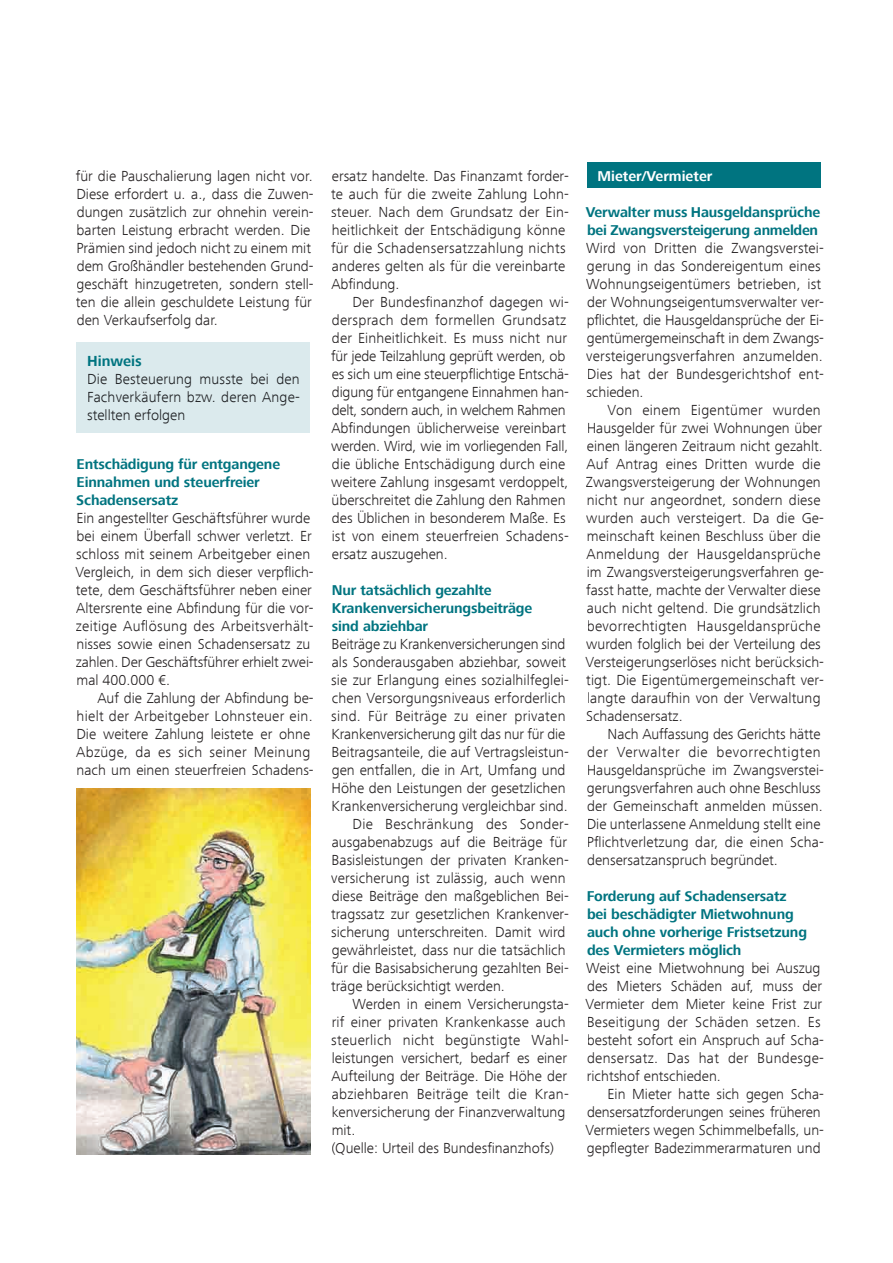
<style>
.page{position:relative;width:893px;height:1263px;background:#fff}
.page>*{position:absolute;margin:0;border:0;box-sizing:border-box;transform-origin:0 0}
.t1{font:300 15px/18px "Frutiger Next Com";color:#231f20}
.t2{font:300 15px "Frutiger Next Com";letter-spacing:.02em;color:#231f20}
.t3{font:300 15px/18px "Frutiger Next Com";letter-spacing:.01em;color:#1a1c1f;text-align:justify}
.t4{font:700 15px "Frutiger Next Com";color:#007480}
.t5{font:700 14.7px/18px "Frutiger Next Com";letter-spacing:-.01em;color:#007480}
.t6{font:700 14.7px "Frutiger Next Com";color:#fff}
</style>
<div class="page">
<div style="left:77px;top:343px;width:233px;height:90px;background:#dbeaed"></div>
<div style="left:587px;top:163px;width:234px;height:25px;background:#007480"></div>
<img style="left:77px;top:789px;width:233px;height:365px">
<p class="t1" style="left:76px;top:167px;width:239px">für die Pauschalierung lagen nicht vor.<br>Diese erfordert u. a., dass die Zuwen&shy;dungen zusätzlich zur ohnehin verein&shy;barten Leistung erbracht werden. Die Prämien sind jedoch nicht zu einem mit dem Großhändler bestehenden Grund&shy;geschäft hinzugetreten, sondern stell&shy;ten die allein geschuldete Leistung für den Verkaufserfolg dar.</p>
<p class="t4" style="left:87px;top:353px;width:56px">Hinweis</p>
<p class="t3" style="left:87px;top:370px;width:214px">Die Besteuerung musste bei den Fachverkäufern bzw. deren Ange&shy;stellten erfolgen</p>
<p class="t5" style="left:76px;top:455px;width:205px">Entschädigung für entgangene<br>Einnahmen und steuerfreier<br>Schadensersatz</p>
<p class="t1" style="left:75px;top:509px;width:240px">Ein angestellter Geschäftsführer wurde bei einem Überfall schwer verletzt. Er schloss mit seinem Arbeitgeber einen Vergleich, in dem sich dieser verpflich&shy;tete, dem Geschäftsführer neben einer Altersrente eine Abfindung für die vor&shy;zeitige Auflösung des Arbeitsverhält&shy;nisses sowie einen Schadensersatz zu zahlen. Der Geschäftsführer erhielt zwei&shy;mal 400.000 €.</p>
<p class="t1" style="left:76px;top:689px;width:239px;text-indent:21px">Auf die Zahlung der Abfindung be&shy;hielt der Arbeitgeber Lohnsteuer ein.<br>Die weitere Zahlung leistete er ohne Abzüge, da es sich seiner Meinung nach um einen steuerfreien Schadens -</p>
<p class="t1" style="left:331px;top:167px;width:239px">ersatz handelte. Das Finanzamt forder&shy;te auch für die zweite Zahlung Lohn&shy;steuer. Nach dem Grundsatz der Ein&shy;heitlichkeit der Entschädigung könne für die Schadensersatzzahlung nichts anderes gelten als für die vereinbarte Abfindung.</p>
<p class="t1" style="left:331px;top:293px;width:239px;text-indent:22px">Der Bundesfinanzhof dagegen wi&shy;dersprach dem formellen Grundsatz der Einheitlichkeit. Es muss nicht nur für jede Teilzahlung geprüft werden, ob es sich um eine steuerpflichtige Entschä&shy;digung für entgangene Einnahmen han&shy;delt, sondern auch, in welchem Rahmen Abfindungen üblicherweise vereinbart werden. Wird, wie im vorliegenden Fall, die übliche Entschädigung durch eine weitere Zahlung insgesamt verdoppelt, überschreitet die Zahlung den Rahmen des Üblichen in besonderem Maße. Es ist von einem steuerfreien Schadens&shy;ersatz auszugehen.</p>
<p class="t5" style="left:332px;top:581px;width:202px">Nur tatsächlich gezahlte<br>Krankenversicherungsbeiträge sind abziehbar</p>
<p class="t1" style="left:332px;top:635px;width:235px">Beiträge zu Krankenversicherungen sind</p>
<p class="t1" style="left:332px;top:653px;width:236px">als Sonderausgaben abziehbar, soweit</p>
<p class="t1" style="left:331px;top:671px;width:239px">sie zur Erlangung eines sozialhilfeglei-</p>
<p class="t1" style="left:332px;top:689px;width:235px">chen Versorgungsniveaus erforderlich</p>
<p class="t2" style="left:331px;top:707px;width:236px">sind. Für Beiträge zu einer privaten</p>
<p class="t1" style="left:332px;top:725px;width:235px">Krankenversicherung gilt das nur für die</p>
<p class="t1" style="left:332px;top:743px;width:239px">Beitragsanteile, die auf Vertragsleistun-</p>
<p class="t1" style="left:332px;top:761px;width:235px">gen entfallen, die in Art, Umfang und</p>
<p class="t1" style="left:332px;top:779px;width:236px">Höhe den Leistungen der gesetzlichen</p>
<p class="t1" style="left:332px;top:797px;width:238px">Krankenversicherung vergleichbar sind.</p>
<p class="t2" style="left:352px;top:815px;width:218px">Die Beschränkung des Sonder-</p>
<p class="t1" style="left:332px;top:833px;width:237px">ausgabenabzugs auf die Beiträge für</p>
<p class="t1" style="left:332px;top:851px;width:239px">Basisleistungen der privaten Kranken-</p>
<p class="t1" style="left:331px;top:869px;width:236px">versicherung ist zulässig, auch wenn</p>
<p class="t1" style="left:332px;top:887px;width:238px">diese Beiträge den maßgeblichen Bei-</p>
<p class="t1" style="left:331px;top:905px;width:239px">tragssatz zur gesetzlichen Krankenver-</p>
<p class="t1" style="left:331px;top:923px;width:236px">sicherung unterschreiten. Damit wird</p>
<p class="t1" style="left:332px;top:941px;width:235px">gewährleistet, dass nur die tatsächlich</p>
<p class="t1" style="left:331px;top:959px;width:239px">für die Basisabsicherung gezahlten Bei-</p>
<p class="t1" style="left:331px;top:977px;width:175px">träge berücksichtigt werden.</p>
<p class="t1" style="left:352px;top:995px;width:218px">Werden in einem Versicherungsta-</p>
<p class="t1" style="left:332px;top:1013px;width:235px">rif einer privaten Krankenkasse auch</p>
<p class="t2" style="left:331px;top:1031px;width:239px">steuerlich nicht begünstigte Wahl-</p>
<p class="t1" style="left:332px;top:1049px;width:237px">leistungen versichert, bedarf es einer</p>
<p class="t1" style="left:331px;top:1067px;width:237px">Aufteilung der Beiträge. Die Höhe der</p>
<p class="t2" style="left:332px;top:1085px;width:239px">abziehbaren Beiträge teilt die Kran-</p>
<p class="t1" style="left:332px;top:1103px;width:235px">kenversicherung der Finanzverwaltung</p>
<p class="t1" style="left:332px;top:1121px;width:25px">mit.</p>
<p class="t1" style="left:331px;top:1139px;width:224px">(Quelle: Urteil des Bundesfinanzhofs)</p>
<p class="t6" style="left:598px;top:167px;width:116px">Mieter/Vermieter</p>
<p class="t5" style="left:586px;top:203px;width:236px">Verwalter muss Hausgeldansprüche bei Zwangsversteigerung anmelden</p>
<p class="t1" style="left:586px;top:239px;width:239px">Wird von Dritten die Zwangsverstei&shy;gerung in das Sondereigentum eines Wohnungseigentümers betrieben, ist der Wohnungseigentumsverwalter ver&shy;pflichtet, die Hausgeldansprüche der Ei&shy;gentümergemeinschaft in dem Zwangs&shy;versteigerungsverfahren anzumelden.<br>Dies hat der Bundesgerichtshof ent&shy;schieden.</p>
<p class="t1" style="left:586px;top:401px;width:240px;text-indent:22px">Von einem Eigentümer wurden Hausgelder für zwei Wohnungen über einen längeren Zeitraum nicht gezahlt.<br>Auf Antrag eines Dritten wurde die Zwangsversteigerung der Wohnungen nicht nur angeordnet, sondern diese wurden auch versteigert. Da die Ge&shy;meinschaft keinen Beschluss über die Anmeldung der Hausgeldansprüche im Zwangsversteigerungsverfahren ge&shy;fasst hatte, machte der Verwalter diese auch nicht geltend. Die grundsätzlich bevorrechtigten Hausgeldansprüche wurden folglich bei der Verteilung des Versteigerungserlöses nicht berücksich&shy;tigt. Die Eigentümergemeinschaft ver&shy;langte daraufhin von der Verwaltung Schadensersatz.</p>
<p class="t1" style="left:587px;top:725px;width:239px;text-indent:21px">Nach Auffassung des Gerichts hätte der Verwalter die bevorrechtigten Hausgeldansprüche im Zwangsverstei&shy;gerungsverfahren auch ohne Beschluss der Gemeinschaft anmelden müssen.<br>Die unterlassene Anmeldung stellt eine Pflichtverletzung dar, die einen Scha&shy;densersatzanspruch begründet.</p>
<p class="t5" style="left:587px;top:887px;width:222px">Forderung auf Schadensersatz bei beschädigter Mietwohnung auch ohne vorherige Fristsetzung des Vermieters möglich</p>
<p class="t1" style="left:586px;top:959px;width:240px">Weist eine Mietwohnung bei Auszug des Mieters Schäden auf, muss der Vermieter dem Mieter keine Frist zur Beseitigung der Schäden setzen. Es besteht sofort ein Anspruch auf Scha&shy;densersatz. Das hat der Bundesge&shy;richtshof entschieden.</p>
<p class="t1" style="left:586px;top:1085px;width:240px;text-indent:22px">Ein Mieter hatte sich gegen Scha&shy;densersatzforderungen seines früheren Vermieters wegen Schimmelbefalls, un&shy;gepflegter Badezimmerarmaturen und</p>
</div>
